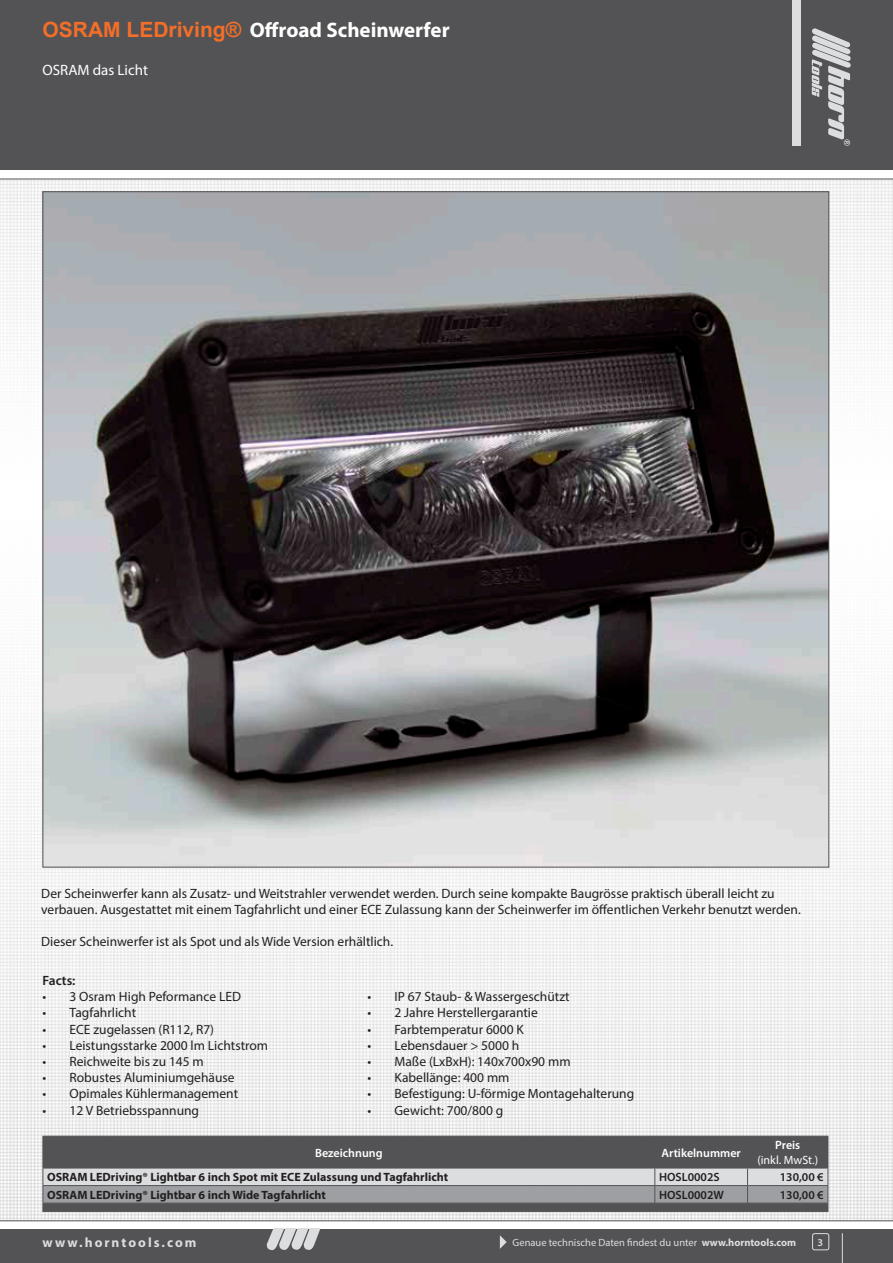
<style>
.page{position:relative;width:893px;height:1263px;background:#fff}
.page>*{position:absolute;margin:0;border:0;box-sizing:border-box;transform-origin:0 0}
.Titel_pages{font:700 21px "Myriad Pro";color:#fff}
.Text_Heading{font:15px "Myriad Pro";color:#fff}
.Copy_2{font:13.5px/16.2px "Myriad Pro";color:#231f20}
.t1{font:700 13.5px "Myriad Pro";letter-spacing:.15em;color:#dcdddf}
.Copy_2-2{font:600 13.5px "Myriad Pro";color:#231f20}
.t2{font:700 12px "Myriad Pro";color:#231f20}
.t3{font:600 12px "Myriad Pro";color:#231f20}
.t4{font:600 12px "Myriad Pro";color:#fff}
.t5{font:12px "Myriad Pro";color:#fff}
.t6{font:10.5px "Myriad Pro";color:#dcdddf}
.t7{font:600 10.5px "Myriad Pro";color:#dcdddf}
.s1{font-family:"Arial";color:#f36e28}
.s2{font-weight:700}
</style>
<div class="page">
<img style="left:0;top:180px;width:893px;height:1040px">
<div style="left:0;top:0;width:893px;height:170px;background:#535355"></div>
<div style="left:0;top:1229px;width:893px;height:34px;background:#535355"></div>
<div style="left:812px;top:1233px;width:17px;height:17px;border:1px solid #dcdddf;border-radius:2px"></div>
<svg style="left:500px;top:1235px;width:7px;height:14px"></svg>
<svg style="left:266px;top:1229px;width:54px;height:22px"></svg>
<svg style="left:812px;top:28px;width:39px;height:118px"></svg>
<div style="left:792px;top:0;width:8px;height:146px;background:#dcdddf"></div>
<hr style="left:842px;top:1233px;width:1px;height:30px;background:#dcdddf">
<hr style="left:0;top:1220px;width:893px;height:1px;background:#535355">
<hr style="left:0;top:179px;width:893px;height:1px;background:#535355">
<img style="left:45px;top:193px;width:782px;height:672px">
<div style="left:44px;top:1137px;width:784px;height:31px;background:#535355"></div>
<hr style="left:43px;top:1136px;width:612px;height:1px;background:#535355">
<hr style="left:655px;top:1136px;width:92px;height:1px;background:#535355">
<hr style="left:747px;top:1136px;width:81px;height:1px;background:#535355">
<svg style="left:43px;top:1168px;width:786px;height:43px;background:#a3a4a7"></svg>
<hr style="left:43px;top:1211px;width:612px;height:1px;background:#535355">
<hr style="left:655px;top:1211px;width:92px;height:1px;background:#535355">
<hr style="left:747px;top:1211px;width:81px;height:1px;background:#535355">
<hr style="left:43px;top:1136px;width:1px;height:32px;background:#535355">
<hr style="left:654px;top:1136px;width:1px;height:32px;background:#535355">
<hr style="left:747px;top:1136px;width:1px;height:32px;background:#535355">
<hr style="left:828px;top:1136px;width:1px;height:32px;background:#535355">
<p class="Titel_pages" style="left:43px;top:16px;width:409px"><span class="s1">OSRAM LEDriving®</span> Offroad Scheinwerfer</p>
<p class="Text_Heading" style="left:43px;top:61px;width:107px">OSRAM das Licht</p>
<p class="Copy_2" style="left:41px;top:885px;width:761px">Der Scheinwerfer kann als Zusatz- und Weitstrahler verwendet werden. Durch seine kompakte Baugrösse praktisch überall leicht zu verbauen. Ausgestattet mit einem Tagfahrlicht und einer ECE Zulassung kann der Scheinwerfer im öffentlichen Verkehr benutzt werden.</p>
<p class="Copy_2" style="left:41px;top:933px;width:353px">Dieser Scheinwerfer ist als Spot und als Wide Version erhältlich.</p>
<p class="Copy_2-2" style="left:43px;top:972px;width:34px">Facts:</p>
<p class="Copy_2" style="left:43px;top:988px;width:200px">• 3 Osram High Peformance LED</p>
<p class="Copy_2" style="left:43px;top:1004px;width:95px">• Tagfahrlicht</p>
<p class="Copy_2" style="left:43px;top:1021px;width:173px">• ECE zugelassen (R112, R7)</p>
<p class="Copy_2" style="left:43px;top:1037px;width:227px">• Leistungsstarke 2000 lm Lichtstrom</p>
<p class="Copy_2" style="left:43px;top:1053px;width:163px">• Reichweite bis zu 145 m</p>
<p class="Copy_2" style="left:43px;top:1069px;width:194px">• Robustes Aluminiumgehäuse</p>
<p class="Copy_2" style="left:43px;top:1085px;width:197px">• Opimales Kühlermanagement</p>
<p class="Copy_2" style="left:43px;top:1102px;width:158px">• 12 V Betriebsspannung</p>
<p class="t4" style="left:315px;top:1145px;width:69px">Bezeichnung</p>
<p class="t4" style="left:662px;top:1145px;width:81px">Artikelnummer</p>
<p class="Copy_2" style="left:368px;top:988px;width:204px">• IP 67 Staub- &amp; Wassergeschützt</p>
<p class="Copy_2" style="left:368px;top:1004px;width:172px">• 2 Jahre Herstellergarantie</p>
<p class="Copy_2" style="left:368px;top:1021px;width:158px">• Farbtemperatur 6000 K</p>
<p class="Copy_2" style="left:368px;top:1037px;width:153px">• Lebensdauer &gt; 5000 h</p>
<p class="Copy_2" style="left:368px;top:1053px;width:205px">• Maße (LxBxH): 140x700x90 mm</p>
<p class="Copy_2" style="left:368px;top:1069px;width:143px">• Kabellänge: 400 mm</p>
<p class="Copy_2" style="left:368px;top:1085px;width:268px">• Befestigung: U-förmige Montagehalterung</p>
<p class="Copy_2" style="left:368px;top:1102px;width:137px">• Gewicht: 700/800 g</p>
<p class="t4" style="left:775px;top:1138px;width:26px">Preis</p>
<p class="t5" style="left:757px;top:1152px;width:62px">(inkl. MwSt.)</p>
<p class="t2" style="left:47px;top:1169px;width:402px">OSRAM LEDriving® Lightbar 6 inch Spot mit ECE Zulassung und Tagfahrlicht</p>
<p class="t3" style="left:659px;top:1170px;width:62px">HOSL0002S</p>
<p class="t3" style="left:780px;top:1170px;width:45px">130,00 €</p>
<p class="t2" style="left:47px;top:1187px;width:280px">OSRAM LEDriving® Lightbar 6 inch Wide Tagfahrlicht</p>
<p class="t3" style="left:659px;top:1187px;width:66px">HOSL0002W</p>
<p class="t3" style="left:780px;top:1187px;width:45px">130,00 €</p>
<p class="t1" style="left:43px;top:1233px;width:155px">www.horntools.com</p>
<p class="t6" style="left:513px;top:1236px;width:285px">Genaue technische Daten findest du unter <span class="s2">www.horntools.com</span></p>
<p class="t7" style="left:818px;top:1235px;width:7px">3</p>
</div>
